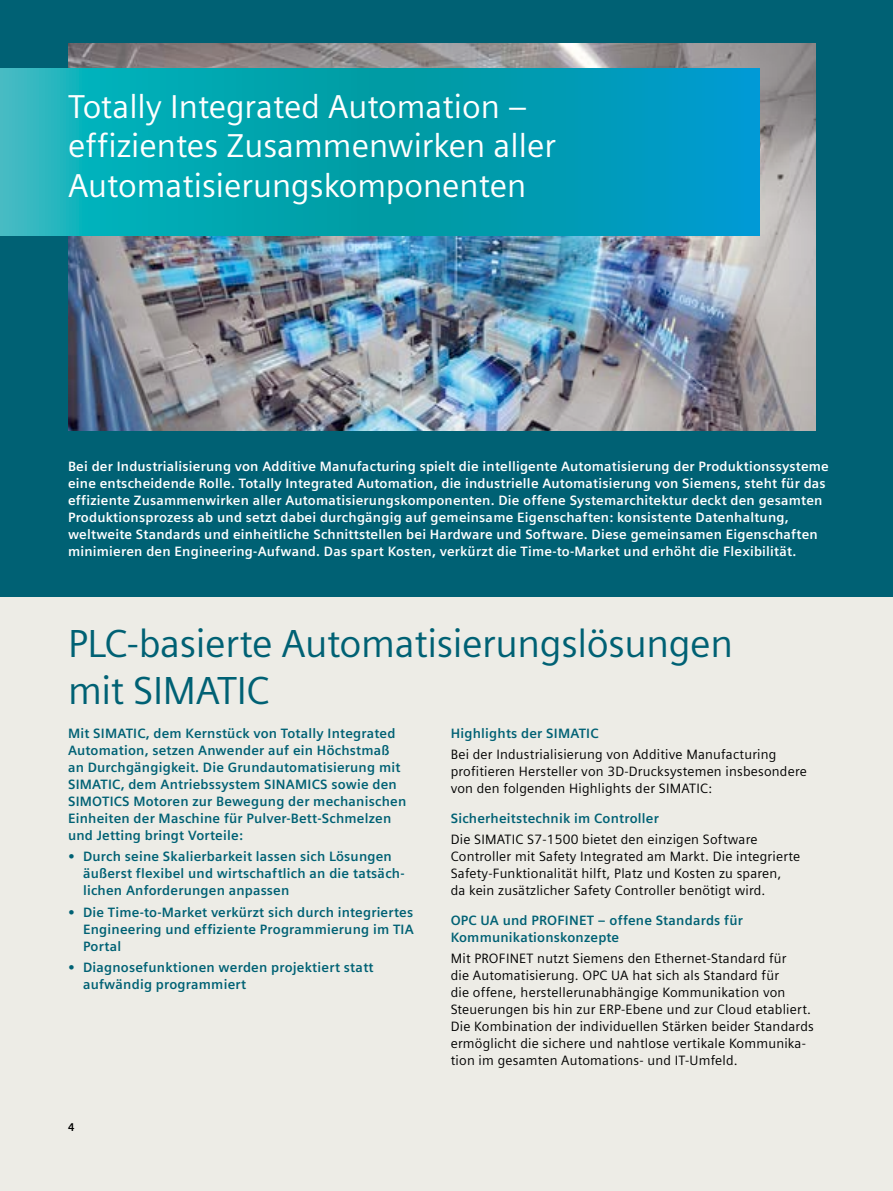
<style>
.page{position:relative;width:893px;height:1191px;background:#fff}
.page>*{position:absolute;margin:0;border:0;box-sizing:border-box;transform-origin:0 0}
.t1{font:39px/46.8px "Siemens Sans Global";letter-spacing:-.01em;color:#006174}
.t2{font:33px/39.6px "Siemens Sans Global";color:#fff}
.t3{font:700 13.5px/17px "Siemens Sans Global";letter-spacing:.015em;color:#006174}
.t4{font:13.5px/17px "Siemens Sans Global";letter-spacing:.015em;color:#000}
.t5{font:700 13.5px/17px "Siemens Sans Global";letter-spacing:.015em;color:#fff}
.t6{font:700 11.25px "Siemens Sans Global";color:#000}
</style>
<div class="page">
<div style="left:0;top:513px;width:893px;height:678px;background:#edece6"></div>
<div style="left:0;top:0;width:893px;height:596px;background:#006174"></div>
<img style="left:69px;top:44px;width:747px;height:386px">
<svg style="left:0;top:68px;width:759px;height:167px"></svg>
<h2 class="t2" style="left:68px;top:88px;width:489px">Totally Integrated Automation – effizientes Zusammenwirken aller<br>Automatisierungskomponenten</h2>
<p class="t5" style="left:68px;top:457px;width:762px">Bei der Industrialisierung von Additive Manufacturing spielt die intelligente Automatisierung der Produktionssysteme eine entscheidende Rolle. Totally Integrated Automation, die industrielle Automatisierung von Siemens, steht für das effiziente Zusammenwirken aller Automatisierungskomponenten. Die offene Systemarchitektur deckt den gesamten Produktionsprozess ab und setzt dabei durchgängig auf gemeinsame Eigenschaften: konsistente Datenhaltung, weltweite Standards und einheitliche Schnittstellen bei Hardware und Software. Diese gemeinsamen Eigenschaften minimieren den Engineering-Aufwand. Das spart Kosten, verkürzt die Time-to-Market und erhöht die Flexibilität.</p>
<h1 class="t1" style="left:68px;top:621px;width:666px">PLC-basierte Automatisierungslösungen mit SIMATIC</h1>
<p class="t3" style="left:68px;top:724px;width:340px">Mit SIMATIC, dem Kernstück von Totally Integrated Automation, setzen Anwender auf ein Höchstmaß an Durchgängigkeit. Die Grundautomatisierung mit SIMATIC, dem Antriebssystem SINAMICS sowie den SIMOTICS Motoren zur Bewegung der mechanischen Einheiten der Maschine für Pulver-Bett-Schmelzen und Jetting bringt Vorteile:</p>
<p class="t3" style="left:83px;top:848px;width:323px;text-indent:-15px">• Durch seine Skalierbarkeit lassen sich Lösungen äußerst flexibel und wirtschaftlich an die tatsäch&shy;lichen Anforderungen anpassen</p>
<p class="t3" style="left:83px;top:903px;width:332px;text-align:justify;text-indent:-15px">• Die Time-to-Market verkürzt sich durch integriertes Engineering und effiziente Programmierung im TIA Portal</p>
<p class="t3" style="left:83px;top:958px;width:292px;text-indent:-15px">• Diagnosefunktionen werden projektiert statt aufwändig programmiert</p>
<p class="t6" style="left:68px;top:1120px;width:8px">4</p>
<p class="t3" style="left:451px;top:724px;width:149px">Highlights der SIMATIC</p>
<p class="t4" style="left:451px;top:746px;width:358px">Bei der Industrialisierung von Additive Manufacturing profitieren Hersteller von 3D-Drucksystemen insbesondere von den folgenden Highlights der SIMATIC:</p>
<p class="t3" style="left:451px;top:810px;width:210px">Sicherheitstechnik im Controller</p>
<p class="t4" style="left:451px;top:831px;width:351px">Die SIMATIC S7-1500 bietet den einzigen Software Controller mit Safety Integrated am Markt. Die integrierte Safety-Funktionalität hilft, Platz und Kosten zu sparen,<br>da kein zusätzlicher Safety Controller benötigt wird.</p>
<p class="t3" style="left:451px;top:912px;width:294px">OPC UA und PROFINET – offene Standards für<br>Kommunikationskonzepte</p>
<p class="t4" style="left:451px;top:950px;width:365px">Mit PROFINET nutzt Siemens den Ethernet-Standard für<br>die Automatisierung. OPC UA hat sich als Standard für<br>die offene, herstellerunabhängige Kommunikation von Steuerungen bis hin zur ERP-Ebene und zur Cloud etabliert.<br>Die Kombination der individuellen Stärken beider Standards ermöglicht die sichere und nahtlose vertikale Kommunika&shy;tion im gesamten Automations- und IT-Umfeld.</p>
</div>
